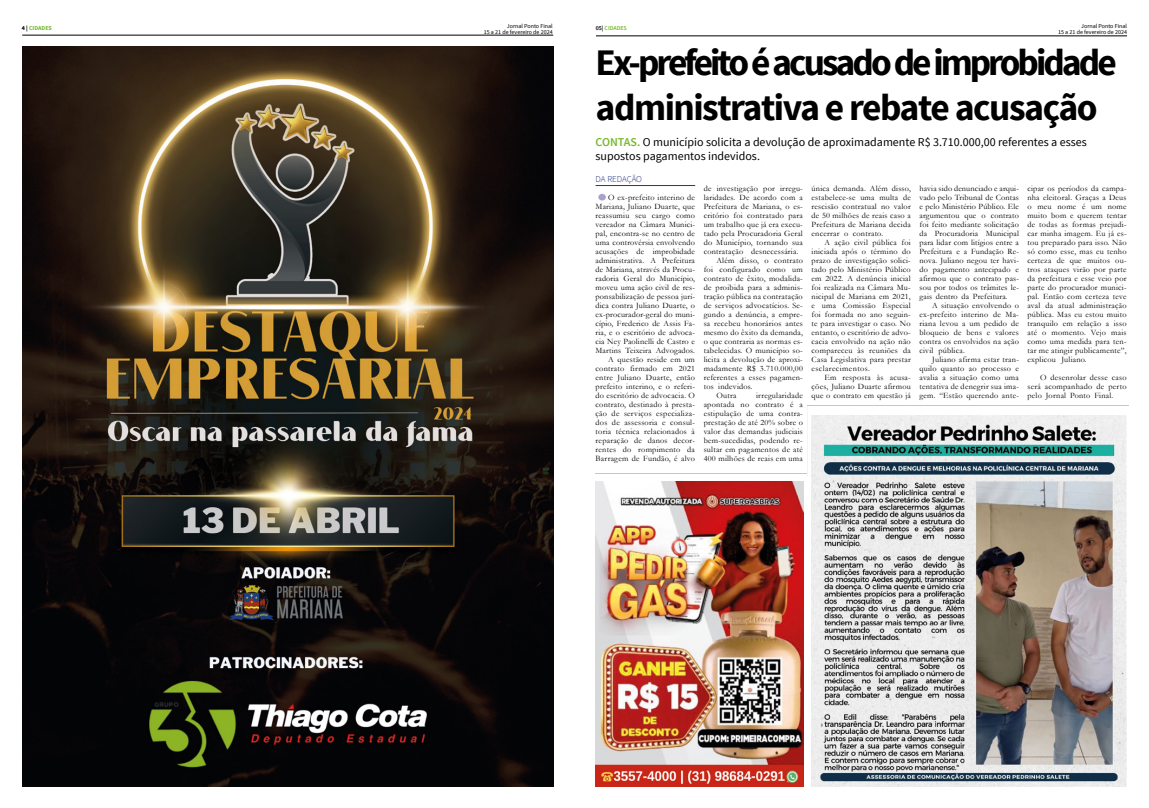
<style>
.page{position:relative;width:1149px;height:808px;background:#fff}
.page>*{position:absolute;margin:0;border:0;box-sizing:border-box;transform-origin:0 0}
.t1{font:700 37.42px/44.9px "Source Sans Pro";letter-spacing:-.075em;color:#000}
.t2{font:12px/14.4px "Source Sans Pro";color:#000}
.t3{font:300 9px "Source Sans Pro";letter-spacing:-.01em;color:#283583}
.t4{font:8.25px/9px "Garamond";letter-spacing:.03em;color:#000;text-align:justify}
.t5{font:6px/6px "Source Sans Pro";color:#000;text-align:right}
.t6{font:600 6px "Source Sans Pro";color:#76b82a}
.t7{font:700 6px "Source Sans Pro";color:#76b82a}
.s1{color:#000}
.s2{font-weight:600;color:#76b82a}
</style>
<div class="page">
<hr style="left:22px;top:35px;width:531px;height:1px;background:#000">
<img style="left:22px;top:46px;width:531px;height:741px">
<hr style="left:595px;top:36px;width:531px;height:1px;background:#000">
<img style="left:595px;top:481px;width:207px;height:306px">
<hr style="left:807px;top:405px;width:321px;height:1px;background:#c6c6c6">
<svg style="left:807px;top:407px;width:1px;height:70px"></svg>
<hr style="left:595px;top:473px;width:212px;height:1px;background:#c6c6c6">
<img style="left:811px;top:416px;width:315px;height:371px">
<hr style="left:595px;top:185px;width:100px;height:1px;background:#283583">
<div style="left:598px;top:194px;width:7px;height:7px;background:#a7a3cc;border-radius:50%"></div>
<p class="t7" style="left:22px;top:24px;width:32px"><span class="s1">4 |</span> CIDADES</p>
<p class="t5" style="left:483px;top:23px;width:70px">Jornal Ponto Final<br>15 a 21 de fevereiro de 2024</p>
<p class="t5" style="left:1057px;top:23px;width:70px">Jornal Ponto Final<br>15 a 21 de fevereiro de 2024</p>
<p class="t6" style="left:595px;top:24px;width:33px"><span class="s1">05|</span> CIDADES</p>
<h1 class="t1" style="left:595px;top:42px;width:522px">Ex-prefeito é acusado de improbidade administrativa e rebate acusação</h1>
<h2 class="t2" style="left:595px;top:135px;width:492px"><span class="s2">CONTAS.</span> O município solicita a devolução de aproximadamente R$ 3.710.000,00 referentes a esses supostos pagamentos indevidos.</h2>
<p class="t3" style="left:595px;top:173px;width:48px">DA REDAÇÃO</p>
<p class="t4" style="left:595px;top:193px;width:101px;text-align:right">O ex-prefeito interino de<br>Mariana, Juliano Duarte, que reassumiu seu cargo como vereador na Câmara Munici&shy;pal, encontra-se no centro de uma controvérsia envolvendo acusações de improbidade administrativa. A Prefeitura de Mariana, através da Procu&shy;radoria Geral do Município, moveu uma ação civil de res&shy;ponsabilização de pessoa jurí&shy;dica contra Juliano Duarte, o ex-procurador-geral do muni&shy;cípio, Frederico de Assis Fa&shy;ria, e o escritório de advoca&shy;cia Ney Paolinelli de Castro e<br>Martins Teixeira Advogados.<br>A questão reside em um contrato firmado em 2021 entre Juliano Duarte, então prefeito interino, e o referi&shy;do escritório de advocacia. O contrato, destinado à presta&shy;ção de serviços especializa&shy;dos de assessoria e consul&shy;toria técnica relacionados à reparação de danos decor&shy;rentes do rompimento da<br>Barragem de Fundão, é alvo</p>
<p class="t4" style="left:703px;top:184px;width:101px">de investigação por irregu-</p>
<p class="t4" style="left:703px;top:193px;width:101px">laridades. De acordo com a</p>
<p class="t4" style="left:703px;top:202px;width:101px">Prefeitura de Mariana, o es-</p>
<p class="t4" style="left:703px;top:211px;width:101px">critório foi contratado para</p>
<p class="t4" style="left:703px;top:220px;width:101px">um trabalho que já era execu-</p>
<p class="t4" style="left:703px;top:229px;width:101px">tado pela Procuradoria Geral</p>
<p class="t4" style="left:703px;top:238px;width:101px">do Município, tornando sua</p>
<p class="t4" style="left:703px;top:247px;width:96px">contratação desnecessária.</p>
<p class="t4" style="left:716px;top:255px;width:88px">Além disso, o contrato</p>
<p class="t4" style="left:703px;top:264px;width:101px">foi configurado como um</p>
<p class="t4" style="left:703px;top:273px;width:101px">contrato de êxito, modalida-</p>
<p class="t4" style="left:703px;top:282px;width:101px">de proibida para a adminis-</p>
<p class="t4" style="left:703px;top:291px;width:101px">tração pública na contratação</p>
<p class="t4" style="left:703px;top:300px;width:101px">de serviços advocatícios. Se-</p>
<p class="t4" style="left:703px;top:309px;width:101px">gundo a denúncia, a empre-</p>
<p class="t4" style="left:703px;top:318px;width:101px">sa recebeu honorários antes</p>
<p class="t4" style="left:703px;top:327px;width:101px">mesmo do êxito da demanda,</p>
<p class="t4" style="left:703px;top:336px;width:101px">o que contraria as normas es-</p>
<p class="t4" style="left:703px;top:345px;width:101px">tabelecidas. O município so-</p>
<p class="t4" style="left:703px;top:354px;width:101px">licita a devolução de aproxi-</p>
<p class="t4" style="left:703px;top:363px;width:101px">madamente R$ 3.710.000,00</p>
<p class="t4" style="left:703px;top:372px;width:101px">referentes a esses pagamen-</p>
<p class="t4" style="left:703px;top:381px;width:50px">tos indevidos.</p>
<p class="t4" style="left:716px;top:390px;width:21px">Outra</p>
<p class="t4" style="left:811px;top:184px;width:101px">única demanda. Além disso, estabelece-se uma multa de rescisão contratual no valor de 50 milhões de reais caso a Prefeitura de Mariana decida encerrar o contrato.</p>
<p class="t4" style="left:811px;top:238px;width:101px;text-indent:13px">A ação civil pública foi iniciada após o término do prazo de investigação solici&shy;tado pelo Ministério Público em 2022. A denúncia inicial foi realizada na Câmara Mu&shy;nicipal de Mariana em 2021, e uma Comissão Especial foi formada no ano seguin&shy;te para investigar o caso. No entanto, o escritório de advo&shy;cacia envolvido na ação não compareceu às reuniões da Casa Legislativa para prestar esclarecimentos.</p>
<p class="t4" style="left:811px;top:372px;width:101px;text-indent:13px">Em resposta às acusa&shy;ções, Juliano Duarte afirmou que o contrato em questão já</p>
<p class="t4" style="left:919px;top:184px;width:101px">havia sido denunciado e arqui&shy;vado pelo Tribunal de Contas e pelo Ministério Público. Ele argumentou que o contrato foi feito mediante solicitação da Procuradoria Municipal para lidar com litígios entre a Prefeitura e a Fundação Re&shy;nova. Juliano negou ter havi&shy;do pagamento antecipado e afirmou que o contrato pas&shy;sou por todos os trâmites le&shy;gais dentro da Prefeitura.</p>
<p class="t4" style="left:919px;top:300px;width:101px;text-indent:13px">A situação envolvendo o ex-prefeito interino de Ma&shy;riana levou a um pedido de bloqueio de bens e valores contra os envolvidos na ação civil pública.</p>
<p class="t4" style="left:919px;top:354px;width:101px;text-indent:13px">Juliano afirma estar tran&shy;quilo quanto ao processo e avalia a situação como uma tentativa de denegrir sua ima&shy;gem. “Estão querendo ante-</p>
<p class="t4" style="left:1027px;top:184px;width:101px">cipar os períodos da campa&shy;nha eleitoral. Graças a Deus o meu nome é um nome muito bom e querem tentar de todas as formas prejudi&shy;car minha imagem. Eu já es&shy;tou preparado para isso. Não só como esse, mas eu tenho certeza de que muitos ou&shy;tros ataques virão por parte da prefeitura e esse veio por parte do procurador munici&shy;pal. Então com certeza teve aval da atual administração pública. Mas eu estou muito tranquilo em relação a isso até o momento. Vejo mais como uma medida para ten&shy;tar me atingir publicamente”, explicou Juliano.</p>
<p class="t4" style="left:1027px;top:372px;width:101px;text-indent:13px">O desenrolar desse caso será acompanhado de perto pelo Jornal Ponto Final.</p>
<p class="t4" style="left:703px;top:390px;width:101px;text-indent:52px">irregularidade apontada no contrato é a estipulação de uma contra&shy;prestação de até 20% sobre o valor das demandas judiciais bem-sucedidas, podendo re&shy;sultar em pagamentos de até 400 milhões de reais em uma</p>
</div>
